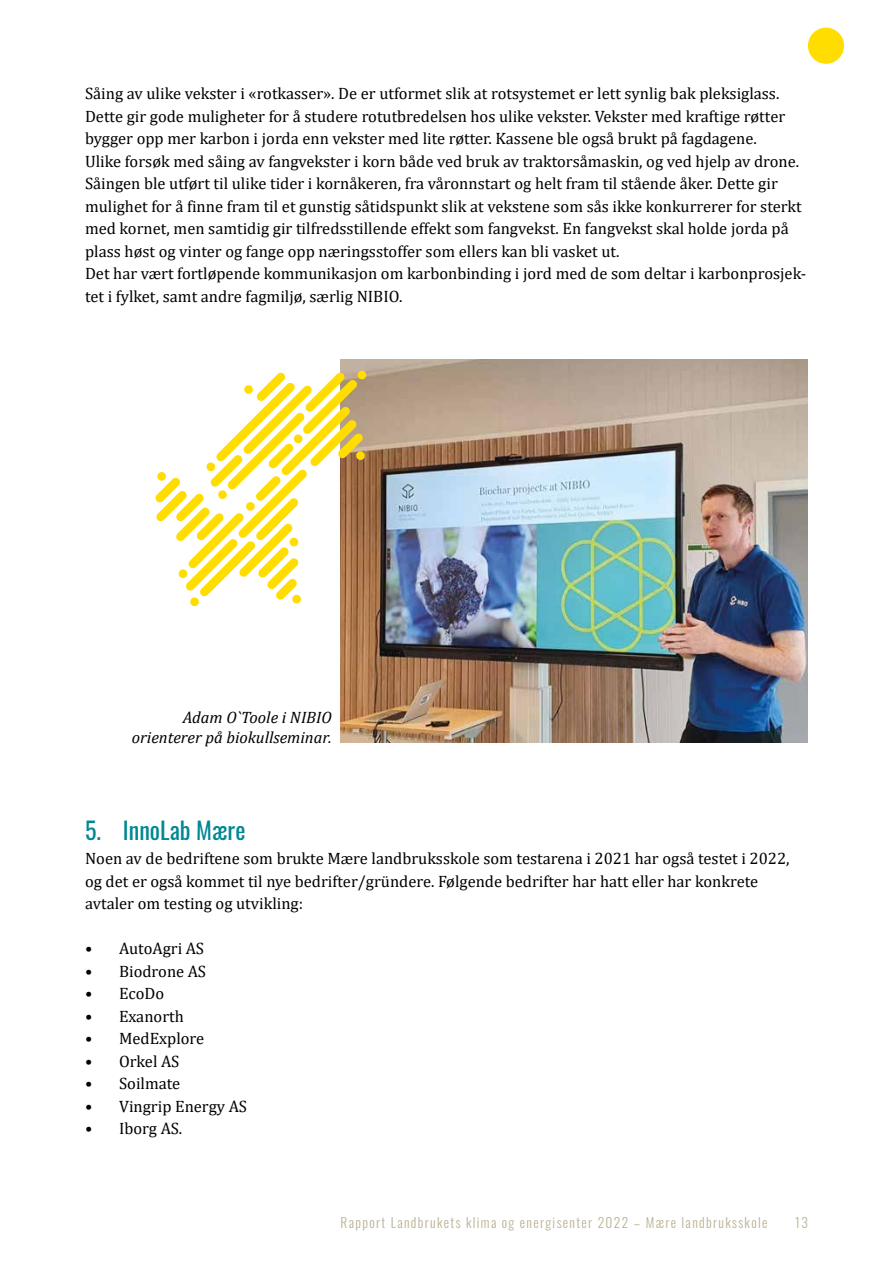
<style>
.page{position:relative;width:893px;height:1263px;background:#fff}
.page>*{position:absolute;margin:0;border:0;box-sizing:border-box;transform-origin:0 0}
.t1{font:24px "Oswald";color:#008894}
.t2{font:16.5px/22.5px "Cambria";color:#000}
.t3{font:italic 16.5px/19.5px "Cambria";color:#000;text-align:right}
.t4{font:300 13.5px "Oswald";letter-spacing:.1em;color:#b9b291}
</style>
<div class="page">
<img style="left:340px;top:359px;width:468px;height:383px">
<div style="left:808px;top:28px;width:36px;height:36px;background:#fd0;border-radius:50%"></div>
<svg style="left:155px;top:370px;width:212px;height:237px"></svg>
<p class="t2" style="left:85px;top:82px;width:723px">Såing av ulike vekster i «rotkasser». De er utformet slik at rotsystemet er lett synlig bak pleksiglass.<br>Dette gir gode muligheter for å studere rotutbredelsen hos ulike vekster. Vekster med kraftige røtter bygger opp mer karbon i jorda enn vekster med lite røtter. Kassene ble også brukt på fagdagene.<br>Ulike forsøk med såing av fangvekster i korn både ved bruk av traktorsåmaskin, og ved hjelp av drone.<br>Såingen ble utført til ulike tider i kornåkeren, fra våronnstart og helt fram til stående åker. Dette gir mulighet for å finne fram til et gunstig såtidspunkt slik at vekstene som sås ikke konkurrerer for sterkt med kornet, men samtidig gir tilfredsstillende effekt som fangvekst. En fangvekst skal holde jorda på plass høst og vinter og fange opp næringsstoffer som ellers kan bli vasket ut.<br>Det har vært fortløpende kommunikasjon om karbonbinding i jord med de som deltar i karbonprosjek&shy;tet i fylket, samt andre fagmiljø, særlig NIBIO.</p>
<p class="t3" style="left:132px;top:707px;width:201px">Adam O`Toole i NIBIO orienterer på biokullseminar.</p>
<h1 class="t1" style="left:85px;top:809px;width:162px">5. InnoLab Mære</h1>
<p class="t2" style="left:85px;top:847px;width:706px">Noen av de bedriftene som brukte Mære landbruksskole som testarena i 2021 har også testet i 2022, og det er også kommet til nye bedrifter/gründere. Følgende bedrifter har hatt eller har konkrete avtaler om testing og utvikling:</p>
<p class="t2" style="left:85px;top:937px;width:121px">• AutoAgri AS</p>
<p class="t2" style="left:85px;top:960px;width:123px">• Biodrone AS</p>
<p class="t2" style="left:85px;top:982px;width:81px">• EcoDo</p>
<p class="t2" style="left:85px;top:1005px;width:100px">• Exanorth</p>
<p class="t2" style="left:85px;top:1027px;width:121px">• MedExplore</p>
<p class="t2" style="left:85px;top:1050px;width:96px">• Orkel AS</p>
<p class="t2" style="left:85px;top:1072px;width:97px">• Soilmate</p>
<p class="t2" style="left:85px;top:1095px;width:163px">• Vingrip Energy AS</p>
<p class="t2" style="left:85px;top:1117px;width:99px">• Iborg AS.</p>
<p class="t4" style="left:341px;top:1210px;width:428px">Rapport Landbrukets klima og energisenter 2022 – Mære landbruksskole</p>
<p class="t4" style="left:795px;top:1210px;width:14px">13</p>
</div>
